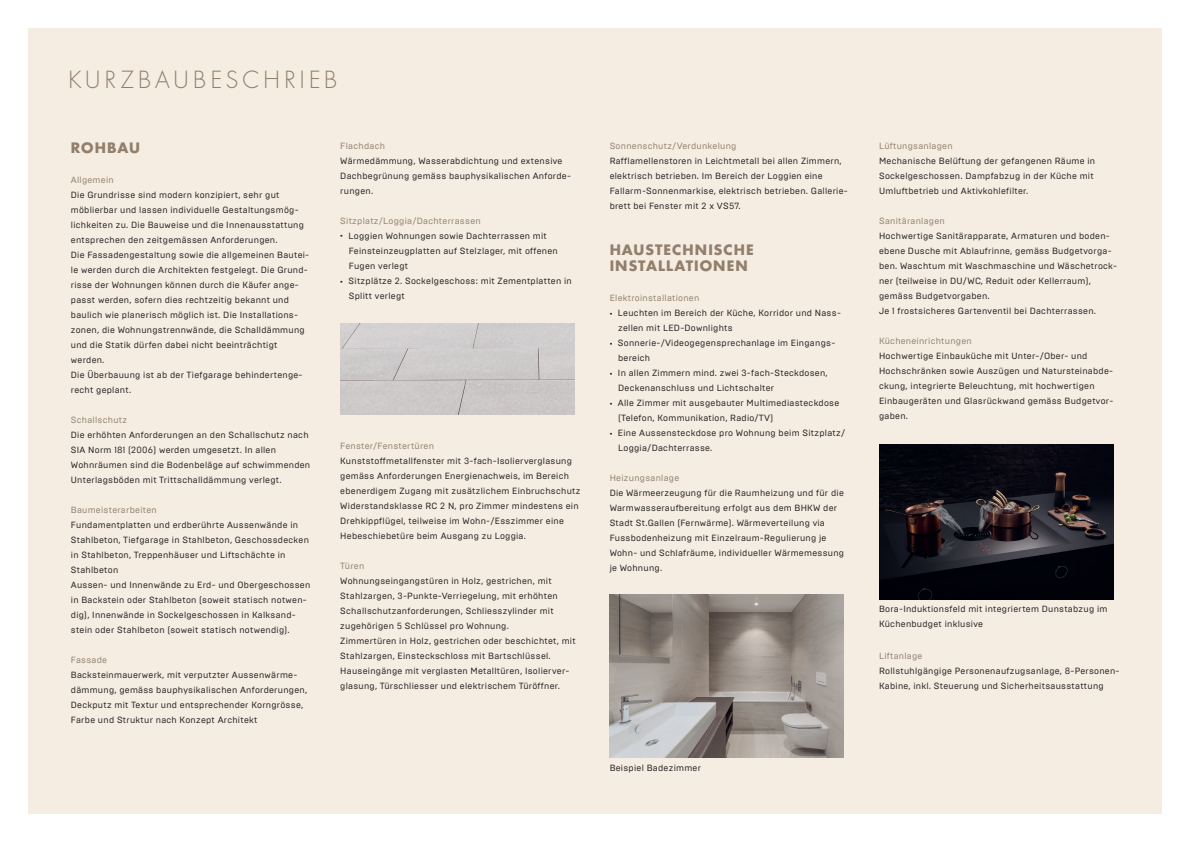
<style>
.page{position:relative;width:1191px;height:842px;background:#fff}
.page>*{position:absolute;margin:0;border:0;box-sizing:border-box;transform-origin:0 0}
.t1{font:300 23px "Futura Std";letter-spacing:.18em;color:#927f6c}
.t2{font:700 14px/16px "Futura Std";letter-spacing:.075em;color:#927f6c}
.t3{font:9px/15px "Brutal Type";letter-spacing:.03em;color:#231f20}
.t4{font:9px "Brutal Type";letter-spacing:.03em;color:#927f6c}
.s1{font-size:7px}
</style>
<div class="page">
<div style="left:28px;top:28px;width:1163px;height:786px;background:#f5ede2"></div>
<img style="left:609px;top:594px;width:234px;height:164px">
<img style="left:340px;top:323px;width:234px;height:92px">
<img style="left:879px;top:444px;width:234px;height:156px">
<div style="left:1162px;top:16px;width:29px;height:826px;background:#fff"></div>
<h1 class="t1" style="left:68px;top:66px;width:270px">KURZBAUBESCHRIEB</h1>
<h2 class="t2" style="left:71px;top:140px;width:71px">ROHBAU</h2>
<p class="t4" style="left:71px;top:175px;width:44px">Allgemein</p>
<p class="t3" style="left:71px;top:188px;width:240px">Die Grundrisse sind modern konzipiert, sehr gut möblierbar und lassen individuelle Gestaltungsmög&shy;lichkeiten zu. Die Bauweise und die Innenausstattung entsprechen den zeitgemässen Anforderungen.<br>Die Fassadengestaltung sowie die allgemeinen Bautei&shy;le werden durch die Architekten festgelegt. Die Grund&shy;risse der Wohnungen können durch die Käufer ange&shy;passt werden, sofern dies rechtzeitig bekannt und baulich wie planerisch möglich ist. Die Installations&shy;zonen, die Wohnungstrennwände, die Schalldämmung und die Statik dürfen dabei nicht beeinträchtigt werden.<br>Die Überbauung ist ab der Tiefgarage behindertenge&shy;recht geplant.</p>
<p class="t4" style="left:71px;top:415px;width:58px">Schallschutz</p>
<p class="t3" style="left:71px;top:428px;width:241px">Die erhöhten Anforderungen an den Schallschutz nach SIA Norm 181 (2006) werden umgesetzt. In allen Wohnräumen sind die Bodenbeläge auf schwimmenden Unterlagsböden mit Trittschalldämmung verlegt.</p>
<p class="t4" style="left:71px;top:505px;width:87px">Baumeisterarbeiten</p>
<p class="t3" style="left:71px;top:518px;width:241px">Fundamentplatten und erdberührte Aussenwände in Stahlbeton, Tiefgarage in Stahlbeton, Geschossdecken in Stahlbeton, Treppenhäuser und Liftschächte in Stahlbeton<br>Aussen- und Innenwände zu Erd- und Obergeschossen in Backstein oder Stahlbeton (soweit statisch notwen&shy;dig), Innenwände in Sockelgeschossen in Kalksand&shy;stein oder Stahlbeton (soweit statisch notwendig).</p>
<p class="t4" style="left:71px;top:655px;width:38px">Fassade</p>
<p class="t3" style="left:71px;top:668px;width:238px">Backsteinmauerwerk, mit verputzter Aussenwärme&shy;dämmung, gemäss bauphysikalischen Anforderungen, Deckputz mit Textur und entsprechender Korngrösse, Farbe und Struktur nach Konzept Architekt</p>
<p class="t4" style="left:340px;top:140px;width:46px">Flachdach</p>
<p class="t3" style="left:340px;top:153px;width:232px">Wärmedämmung, Wasserabdichtung und extensive<br>Dachbegrünung gemäss bauphysikalischen Anforde&shy;rungen.</p>
<p class="t4" style="left:340px;top:215px;width:142px">Sitzplatz/Loggia/Dachterrassen</p>
<p class="t3" style="left:349px;top:228px;width:210px;text-indent:-9px"><span class="s1">•</span> Loggien Wohnungen sowie Dachterrassen mit<br>Feinsteinzeugplatten auf Stelzlager, mit offenen<br>Fugen verlegt</p>
<p class="t3" style="left:349px;top:273px;width:224px;text-indent:-9px"><span class="s1">•</span> Sitzplätze 2. Sockelgeschoss: mit Zementplatten in<br>Splitt verlegt</p>
<p class="t4" style="left:340px;top:440px;width:95px">Fenster/Fenstertüren</p>
<p class="t3" style="left:340px;top:453px;width:242px">Kunststoffmetallfenster mit 3-fach-Isolierverglasung gemäss Anforderungen Energienachweis, im Bereich ebenerdigem Zugang mit zusätzlichem Einbruchschutz Widerstandsklasse RC 2 N, pro Zimmer mindestens ein Drehkippflügel, teilweise im Wohn-/Esszimmer eine Hebeschiebetüre beim Ausgang zu Loggia.</p>
<p class="t4" style="left:340px;top:560px;width:26px">Türen</p>
<p class="t3" style="left:340px;top:573px;width:237px">Wohnungseingangstüren in Holz, gestrichen, mit Stahlzargen, 3-Punkte-Verriegelung, mit erhöhten Schallschutzanforderungen, Schliesszylinder mit zugehörigen 5 Schlüssel pro Wohnung.<br>Zimmertüren in Holz, gestrichen oder beschichtet, mit Stahlzargen, Einsteckschloss mit Bartschlüssel.<br>Hauseingänge mit verglasten Metalltüren, Isolierver&shy;glasung, Türschliesser und elektrischem Türöffner.</p>
<p class="t4" style="left:609px;top:140px;width:128px">Sonnenschutz/Verdunkelung</p>
<p class="t3" style="left:609px;top:153px;width:240px">Rafflamellenstoren in Leichtmetall bei allen Zimmern, elektrisch betrieben. Im Bereich der Loggien eine Fallarm-Sonnenmarkise, elektrisch betrieben. Gallerie&shy;brett bei Fenster mit 2 x VS57.</p>
<h2 class="t2" style="left:609px;top:242px;width:146px">HAUSTECHNISCHE<br>INSTALLATIONEN</h2>
<p class="t4" style="left:609px;top:292px;width:91px">Elektroinstallationen</p>
<p class="t3" style="left:618px;top:305px;width:224px;text-indent:-9px"><span class="s1">•</span> Leuchten im Bereich der Küche, Korridor und Nass&shy;zellen mit LED-Downlights</p>
<p class="t3" style="left:618px;top:335px;width:217px;text-indent:-9px"><span class="s1">•</span> Sonnerie-/Videogegensprechanlage im Eingangs&shy;bereich</p>
<p class="t3" style="left:618px;top:365px;width:211px;text-indent:-9px"><span class="s1">•</span> In allen Zimmern mind. zwei 3-fach-Steckdosen,<br>Deckenanschluss und Lichtschalter</p>
<p class="t3" style="left:618px;top:395px;width:223px;text-indent:-9px"><span class="s1">•</span> Alle Zimmer mit ausgebauter Multimediasteckdose (Telefon, Kommunikation, Radio/TV)</p>
<p class="t3" style="left:618px;top:425px;width:228px;text-indent:-9px"><span class="s1">•</span> Eine Aussensteckdose pro Wohnung beim Sitzplatz/<br>Loggia/Dachterrasse.</p>
<p class="t4" style="left:609px;top:472px;width:71px">Heizungsanlage</p>
<p class="t3" style="left:609px;top:485px;width:236px">Die Wärmeerzeugung für die Raumheizung und für die Warmwasseraufbereitung erfolgt aus dem BHKW der Stadt St.Gallen (Fernwärme). Wärmeverteilung via Fussbodenheizung mit Einzelraum-Regulierung je Wohn- und Schlafräume, individueller Wärmemessung je Wohnung.</p>
<p class="t3" style="left:609px;top:760px;width:93px">Beispiel Badezimmer</p>
<p class="t4" style="left:879px;top:140px;width:75px">Lüftungsanlagen</p>
<p class="t3" style="left:879px;top:153px;width:218px">Mechanische Belüftung der gefangenen Räume in<br>Sockelgeschossen. Dampfabzug in der Küche mit<br>Umluftbetrieb und Aktivkohlefilter.</p>
<p class="t4" style="left:879px;top:215px;width:67px">Sanitäranlagen</p>
<p class="t3" style="left:879px;top:228px;width:239px">Hochwertige Sanitärapparate, Armaturen und boden&shy;ebene Dusche mit Ablaufrinne, gemäss Budgetvorga&shy;ben. Waschtum mit Waschmaschine und Wäschetrock&shy;ner (teilweise in DU/WC, Reduit oder Kellerraum), gemäss Budgetvorgaben.<br>Je 1 frostsicheres Gartenventil bei Dachterrassen.</p>
<p class="t4" style="left:879px;top:335px;width:94px">Kücheneinrichtungen</p>
<p class="t3" style="left:879px;top:348px;width:236px">Hochwertige Einbauküche mit Unter-/Ober- und Hochschränken sowie Auszügen und Natursteinabde&shy;ckung, integrierte Beleuchtung, mit hochwertigen Einbaugeräten und Glasrückwand gemäss Budgetvor&shy;gaben.</p>
<p class="t3" style="left:879px;top:602px;width:230px">Bora-Induktionsfeld mit integriertem Dunstabzug im<br>Küchenbudget inklusive</p>
<p class="t4" style="left:879px;top:650px;width:45px">Liftanlage</p>
<p class="t3" style="left:879px;top:663px;width:242px">Rollstuhlgängige Personenaufzugsanlage, 8-Personen-<br>Kabine, inkl. Steuerung und Sicherheitsausstattung</p>
</div>
